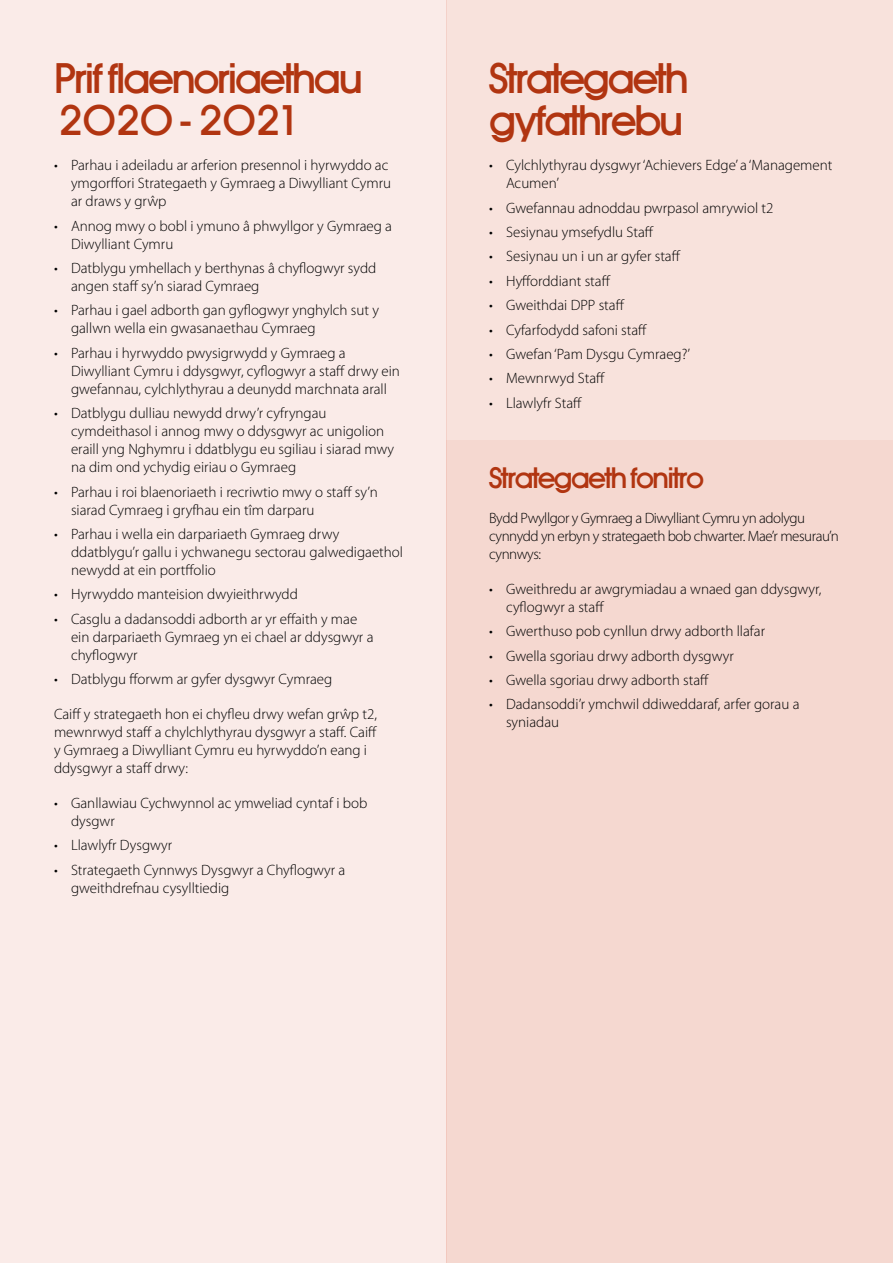
<style>
.page{position:relative;width:893px;height:1263px;background:#fff}
.page>*{position:absolute;margin:0;border:0;box-sizing:border-box;transform-origin:0 0}
.t1{font:500 39px/42px "Auxin";letter-spacing:-.03em;color:#b13511}
.t2{font:500 27px "Auxin";letter-spacing:-.03em;color:#b13511}
.t3{font:300 15px/18px "Myriad Pro";color:#000}
.t4{font:300 15px/18px "Myriad Pro";letter-spacing:-.03em;color:#000}
</style>
<div class="page">
<div style="left:0;top:0;width:446px;height:1263px;background:#faebe8"></div>
<div style="left:446px;top:0;width:447px;height:1263px;background:#f8e2dc"></div>
<div style="left:446px;top:441px;width:447px;height:822px;background:#f5d8d0"></div>
<h1 class="t1" style="left:54px;top:59px;width:309px">Prif flaenoriaethau<br>2020 - 2021</h1>
<p class="t3" style="left:71px;top:156px;width:322px;text-indent:-17px">• Parhau i adeiladu ar arferion presennol i hyrwyddo ac ymgorffori Strategaeth y Gymraeg a Diwylliant Cymru ar draws y grŵp</p>
<p class="t3" style="left:71px;top:217px;width:323px;text-indent:-17px">• Annog mwy o bobl i ymuno â phwyllgor y Gymraeg a<br>Diwylliant Cymru</p>
<p class="t3" style="left:71px;top:259px;width:307px;text-indent:-17px">• Datblygu ymhellach y berthynas â chyflogwyr sydd angen staff sy’n siarad Cymraeg</p>
<p class="t3" style="left:71px;top:302px;width:309px;text-indent:-17px">• Parhau i gael adborth gan gyflogwyr ynghylch sut y gallwn wella ein gwasanaethau Cymraeg</p>
<p class="t3" style="left:71px;top:344px;width:330px;text-indent:-17px">• Parhau i hyrwyddo pwysigrwydd y Gymraeg a<br>Diwylliant Cymru i ddysgwyr, cyflogwyr a staff drwy ein gwefannau, cylchlythyrau a deunydd marchnata arall</p>
<p class="t3" style="left:71px;top:404px;width:325px;text-indent:-17px">• Datblygu dulliau newydd drwy’r cyfryngau cymdeithasol i annog mwy o ddysgwyr ac unigolion eraill yng Nghymru i ddatblygu eu sgiliau i siarad mwy na dim ond ychydig eiriau o Gymraeg</p>
<p class="t3" style="left:71px;top:483px;width:308px;text-indent:-17px">• Parhau i roi blaenoriaeth i recriwtio mwy o staff sy’n siarad Cymraeg i gryfhau ein tîm darparu</p>
<p class="t3" style="left:71px;top:525px;width:334px;text-indent:-17px">• Parhau i wella ein darpariaeth Gymraeg drwy ddatblygu’r gallu i ychwanegu sectorau galwedigaethol newydd at ein portffolio</p>
<p class="t3" style="left:54px;top:585px;width:245px">• Hyrwyddo manteision dwyieithrwydd</p>
<p class="t3" style="left:71px;top:610px;width:304px;text-indent:-17px">• Casglu a dadansoddi adborth ar yr effaith y mae ein darpariaeth Gymraeg yn ei chael ar ddysgwyr a chyflogwyr</p>
<p class="t3" style="left:54px;top:670px;width:280px">• Datblygu fforwm ar gyfer dysgwyr Cymraeg</p>
<p class="t3" style="left:54px;top:705px;width:325px">Caiff y strategaeth hon ei chyfleu drwy wefan grŵp t2, mewnrwyd staff a chylchlythyrau dysgwyr a staff. Caiff y Gymraeg a Diwylliant Cymru eu hyrwyddo’n eang i ddysgwyr a staff drwy:</p>
<p class="t3" style="left:71px;top:794px;width:298px;text-indent:-17px">• Ganllawiau Cychwynnol ac ymweliad cyntaf i bob dysgwr</p>
<p class="t3" style="left:54px;top:837px;width:120px">• Llawlyfr Dysgwyr</p>
<p class="t3" style="left:71px;top:861px;width:276px;text-indent:-17px">• Strategaeth Cynnwys Dysgwyr a Chyflogwyr a gweithdrefnau cysylltiedig</p>
<h1 class="t1" style="left:489px;top:59px;width:200px">Strategaeth gyfathrebu</h1>
<p class="t3" style="left:506px;top:156px;width:328px;text-indent:-17px">• Cylchlythyrau dysgwyr ‘Achievers Edge’ a ‘Management<br>Acumen’</p>
<p class="t3" style="left:489px;top:199px;width:286px">• Gwefannau adnoddau pwrpasol amrywiol t2</p>
<p class="t3" style="left:489px;top:223px;width:166px">• Sesiynau ymsefydlu Staff</p>
<p class="t3" style="left:489px;top:248px;width:193px">• Sesiynau un i un ar gyfer staff</p>
<p class="t3" style="left:489px;top:272px;width:123px">• Hyfforddiant staff</p>
<p class="t3" style="left:489px;top:296px;width:137px">• Gweithdai DPP staff</p>
<p class="t3" style="left:489px;top:321px;width:160px">• Cyfarfodydd safoni staff</p>
<p class="t3" style="left:489px;top:345px;width:203px">• Gwefan ‘Pam Dysgu Cymraeg?’</p>
<p class="t3" style="left:489px;top:369px;width:118px">• Mewnrwyd Staff</p>
<p class="t3" style="left:489px;top:394px;width:95px">• Llawlyfr Staff</p>
<h2 class="t2" style="left:489px;top:460px;width:216px">Strategaeth fonitro</h2>
<p class="t4" style="left:489px;top:509px;width:351px">Bydd Pwyllgor y Gymraeg a Diwylliant Cymru yn adolygu cynnydd yn erbyn y strategaeth bob chwarter. Mae’r mesurau’n cynnwys:</p>
<p class="t3" style="left:506px;top:580px;width:317px;text-indent:-17px">• Gweithredu ar awgrymiadau a wnaed gan ddysgwyr, cyflogwyr a staff</p>
<p class="t3" style="left:489px;top:622px;width:278px">• Gwerthuso pob cynllun drwy adborth llafar</p>
<p class="t3" style="left:489px;top:647px;width:246px">• Gwella sgoriau drwy adborth dysgwyr</p>
<p class="t3" style="left:489px;top:671px;width:222px">• Gwella sgoriau drwy adborth staff</p>
<p class="t3" style="left:506px;top:695px;width:295px;text-indent:-17px">• Dadansoddi’r ymchwil ddiweddaraf, arfer gorau a syniadau</p>
</div>
